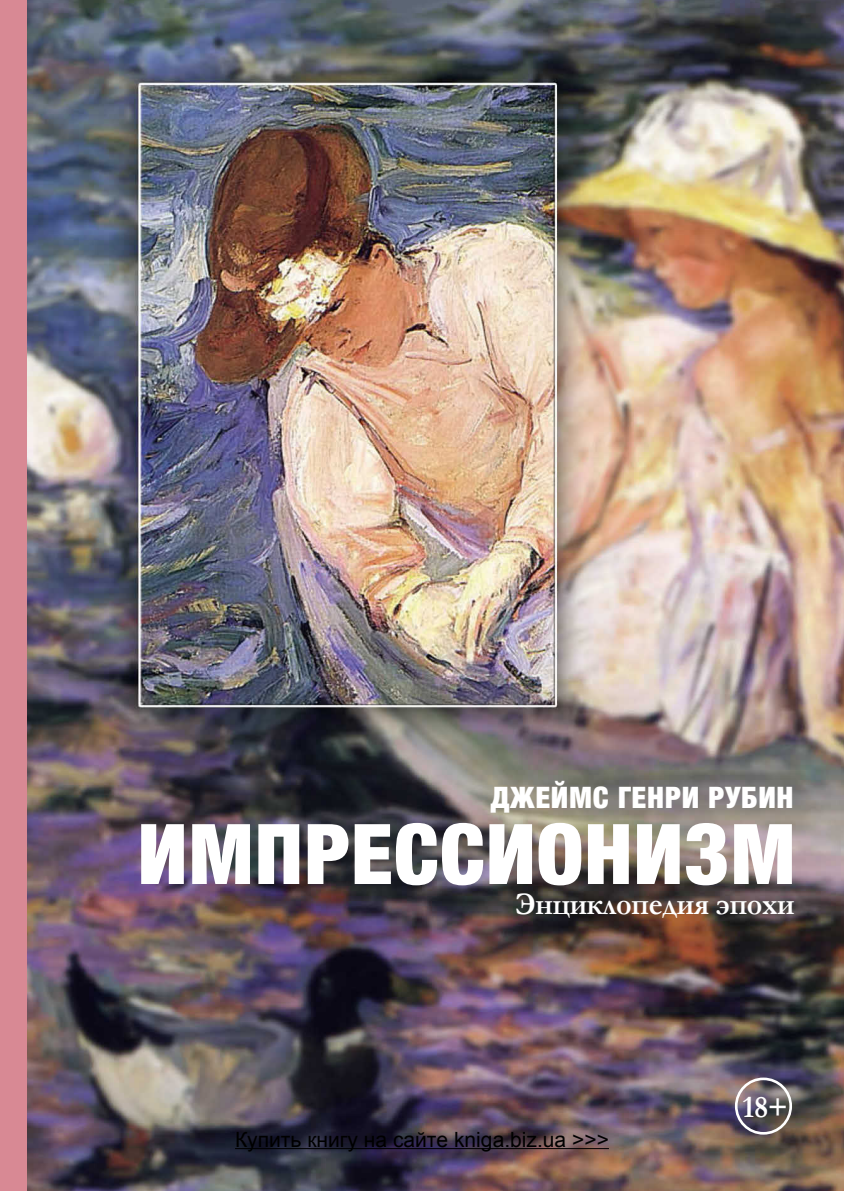
<style>
.page{position:relative;width:844px;height:1191px;background:#fff}
.page>*{position:absolute;margin:0;border:0;box-sizing:border-box;transform-origin:0 0}
.t1{font:900 condensed 84px "Helvetica Neue LTW1 G";letter-spacing:.01em;color:#fff}
.t2{font:700 31.5px "Garamond";letter-spacing:-.01em;color:#fff;scale:.95 1}
.t3{font:900 condensed 29.75px "Helvetica Neue LTW1 G";letter-spacing:.025em;color:#fff}
.t4{font:21px "Arial";color:#000}
</style>
<div class="page">
<img style="left:27px;top:0;width:816px;height:1191px">
<div style="left:0;top:0;width:27px;height:1191px;background:#d88994"></div>
<div style="left:734px;top:1077px;width:57px;height:57px;border:3px solid #fff;border-radius:50%"></div>
<hr style="left:235px;top:1148px;width:373px;height:1px;background:#000">
<h3 class="t3" style="left:490px;top:780px;width:304px">ДЖЕЙМС ГЕНРИ РУБИН</h3>
<h1 class="t1" style="left:137px;top:804px;width:659px">ИМПРЕССИОНИЗМ</h1>
<h2 class="t2" style="left:515px;top:882px;width:295px">Энциклопедия эпохи</h2>
<p class="t4" style="left:235px;top:1125px;width:375px">Купить книгу на сайте kniga.biz.ua &gt;&gt;&gt;</p>
<h2 class="t2" style="left:742px;top:1086px;width:49px">18+</h2>
</div>
